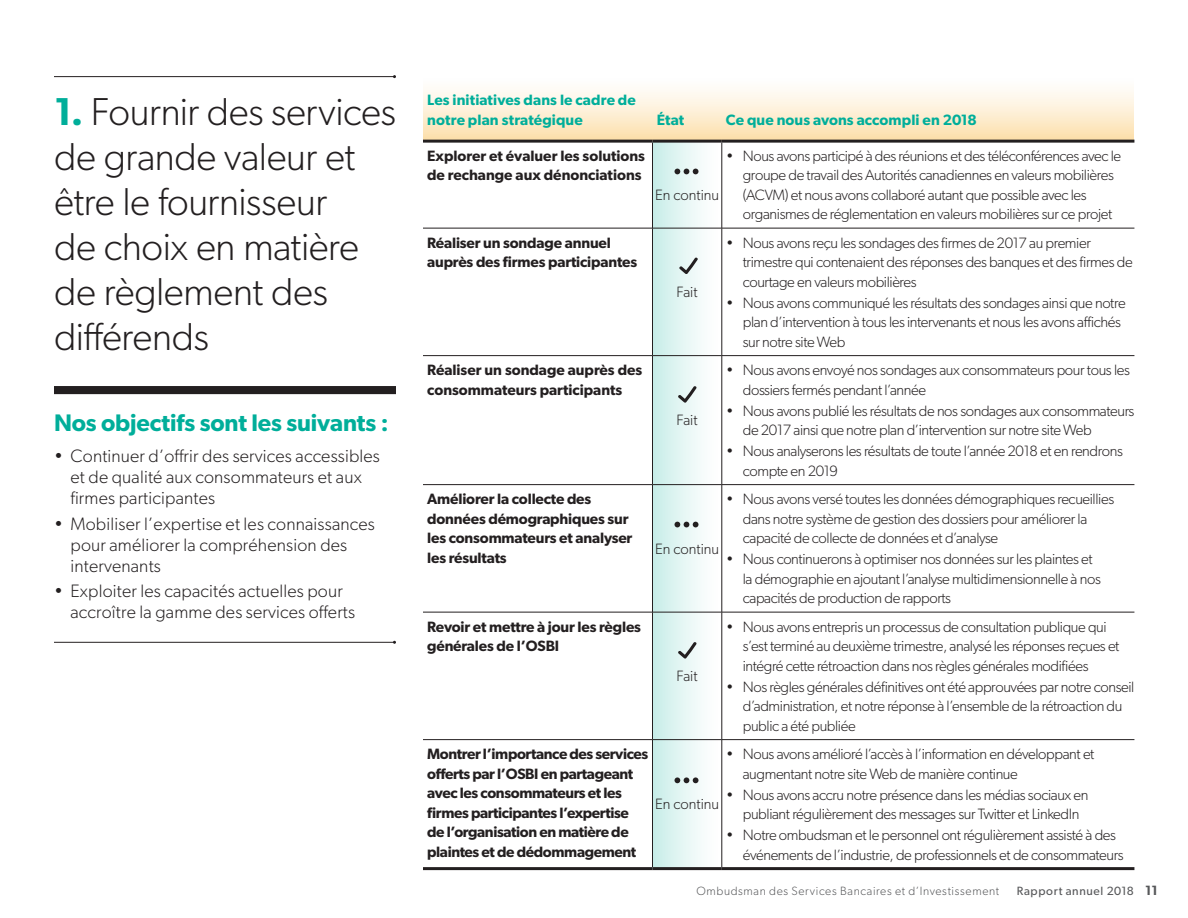
<style>
.page{position:relative;width:1188px;height:918px;background:#fff}
.page>*{position:absolute;margin:0;border:0;box-sizing:border-box;transform-origin:0 0}
.t1{font:300 39px/45px "Gibson";letter-spacing:-.01em;color:#231f20}
.t2{font:600 24px "Gibson";letter-spacing:-.005em;color:#00ae9a}
.t3{font:300 18px/21px "Gibson";letter-spacing:.01em;color:#231f20}
.t4{font:300 15px/19.5px "Gibson";letter-spacing:-.025em;color:#231f20}
.t5{font:600 15px/19.5px "Gibson";letter-spacing:-.01em;color:#231f20}
.t6{font:600 15px/19.5px "Gibson";letter-spacing:.005em;color:#00ae9a}
.t7{font:300 15px "Gibson";color:#231f20}
.t8{font:300 12px "Gibson";letter-spacing:.055em;color:#57585a}
.t9{font:12px "Gibson";letter-spacing:.055em;color:#57585a}
.s1{font-weight:600;color:#00ae9a}
.s2{font-weight:600;font-size:13.5px}
</style>
<div class="page">
<div style="left:652px;top:141px;width:70px;height:728px;background:linear-gradient(to right,#c8ede8,#fff)"></div>
<svg style="left:423px;top:90px;width:711px;height:50px;background:#fbecd0"></svg>
<div style="left:54px;top:386px;width:342px;height:8px;background:#231f20"></div>
<hr style="left:54px;top:642px;width:340px;height:1px;background:#231f20">
<hr style="left:54px;top:76px;width:340px;height:1px;background:#231f20">
<svg style="left:675px;top:777px;width:24px;height:6px"></svg>
<svg style="left:675px;top:522px;width:24px;height:5px"></svg>
<svg style="left:675px;top:169px;width:24px;height:5px"></svg>
<svg style="left:677px;top:641px;width:20px;height:18px"></svg>
<svg style="left:677px;top:385px;width:20px;height:18px"></svg>
<svg style="left:678px;top:257px;width:21px;height:17px"></svg>
<hr style="left:423px;top:867px;width:229px;height:3px;background:#231f20">
<hr style="left:652px;top:867px;width:70px;height:3px;background:#231f20">
<hr style="left:722px;top:867px;width:412px;height:3px;background:#231f20">
<hr style="left:652px;top:143px;width:1px;height:85px;background:#231f20">
<hr style="left:722px;top:143px;width:1px;height:85px;background:#231f20">
<hr style="left:423px;top:228px;width:229px;height:1px;background:#231f20">
<hr style="left:652px;top:228px;width:70px;height:1px;background:#231f20">
<hr style="left:652px;top:228px;width:1px;height:127px;background:#231f20">
<hr style="left:722px;top:228px;width:412px;height:1px;background:#231f20">
<hr style="left:722px;top:228px;width:1px;height:127px;background:#231f20">
<hr style="left:423px;top:355px;width:229px;height:1px;background:#231f20">
<hr style="left:652px;top:355px;width:70px;height:1px;background:#231f20">
<hr style="left:652px;top:356px;width:1px;height:128px;background:#231f20">
<hr style="left:722px;top:355px;width:412px;height:1px;background:#231f20">
<hr style="left:722px;top:356px;width:1px;height:128px;background:#231f20">
<hr style="left:423px;top:484px;width:229px;height:1px;background:#231f20">
<hr style="left:652px;top:484px;width:70px;height:1px;background:#231f20">
<hr style="left:652px;top:485px;width:1px;height:127px;background:#231f20">
<hr style="left:722px;top:484px;width:412px;height:1px;background:#231f20">
<hr style="left:722px;top:485px;width:1px;height:127px;background:#231f20">
<hr style="left:423px;top:612px;width:229px;height:1px;background:#231f20">
<hr style="left:652px;top:612px;width:70px;height:1px;background:#231f20">
<hr style="left:652px;top:612px;width:1px;height:127px;background:#231f20">
<hr style="left:722px;top:612px;width:412px;height:1px;background:#231f20">
<hr style="left:722px;top:612px;width:1px;height:127px;background:#231f20">
<hr style="left:423px;top:739px;width:229px;height:1px;background:#231f20">
<hr style="left:652px;top:739px;width:70px;height:1px;background:#231f20">
<hr style="left:652px;top:740px;width:1px;height:127px;background:#231f20">
<hr style="left:722px;top:739px;width:412px;height:1px;background:#231f20">
<hr style="left:722px;top:740px;width:1px;height:127px;background:#231f20">
<hr style="left:423px;top:140px;width:229px;height:3px;background:#231f20">
<hr style="left:652px;top:140px;width:70px;height:3px;background:#231f20">
<hr style="left:722px;top:140px;width:412px;height:3px;background:#231f20">
<h1 class="t1" style="left:54px;top:88px;width:344px"><span class="s1">1.</span> Fournir des services de grande valeur et être le fournisseur<br>de choix en matière de règlement des différends</h1>
<h2 class="t2" style="left:54px;top:408px;width:336px">Nos objectifs sont les suivants :</h2>
<p class="t3" style="left:70px;top:445px;width:311px;text-indent:-16px">• Continuer d’offrir des services accessibles et de qualité aux consommateurs et aux firmes participantes</p>
<p class="t3" style="left:70px;top:513px;width:306px;text-indent:-16px">• Mobiliser l’expertise et les connaissances pour améliorer la compréhension des intervenants</p>
<p class="t3" style="left:70px;top:580px;width:286px;text-indent:-16px">• Exploiter les capacités actuelles pour accroître la gamme des services offerts</p>
<p class="t6" style="left:427px;top:90px;width:210px">Les initiatives dans le cadre de notre plan stratégique</p>
<p class="t6" style="left:657px;top:109px;width:29px">État</p>
<p class="t6" style="left:726px;top:109px;width:253px">Ce que nous avons accompli en 2018</p>
<p class="t5" style="left:427px;top:145px;width:219px">Explorer et évaluer les solutions de rechange aux dénonciations</p>
<p class="t5" style="left:427px;top:232px;width:211px">Réaliser un sondage annuel auprès des firmes participantes</p>
<p class="t5" style="left:427px;top:360px;width:217px">Réaliser un sondage auprès des consommateurs participants</p>
<p class="t5" style="left:427px;top:489px;width:207px">Améliorer la collecte des données démographiques sur les consommateurs et analyser les résultats</p>
<p class="t5" style="left:427px;top:616px;width:215px">Revoir et mettre à jour les règles générales de l’OSBI</p>
<p class="t5" style="left:427px;top:744px;width:223px">Montrer l’importance des services offerts par l’OSBI en partageant avec les consommateurs et les firmes participantes l’expertise de l’organisation en matière de plaintes et de dédommagement</p>
<p class="t7" style="left:655px;top:185px;width:66px">En continu</p>
<p class="t4" style="left:677px;top:282px;width:23px">Fait</p>
<p class="t4" style="left:677px;top:410px;width:23px">Fait</p>
<p class="t7" style="left:655px;top:539px;width:66px">En continu</p>
<p class="t4" style="left:677px;top:666px;width:23px">Fait</p>
<p class="t4" style="left:743px;top:146px;width:380px;text-indent:-16px">• Nous avons participé à des réunions et des téléconférences avec le groupe de travail des Autorités canadiennes en valeurs mobilières (ACVM) et nous avons collaboré autant que possible avec les organismes de réglementation en valeurs mobilières sur ce projet</p>
<p class="t4" style="left:743px;top:233px;width:391px;text-indent:-16px">• Nous avons reçu les sondages des firmes de 2017 au premier trimestre qui contenaient des réponses des banques et des firmes de courtage en valeurs mobilières</p>
<p class="t4" style="left:743px;top:293px;width:384px;text-indent:-16px">• Nous avons communiqué les résultats des sondages ainsi que notre plan d’intervention à tous les intervenants et nous les avons affichés sur notre site Web</p>
<p class="t4" style="left:743px;top:360px;width:389px;text-indent:-16px">• Nous avons envoyé nos sondages aux consommateurs pour tous les dossiers fermés pendant l’année</p>
<p class="t4" style="left:743px;top:401px;width:393px;text-indent:-16px">• Nous avons publié les résultats de nos sondages aux consommateurs de 2017 ainsi que notre plan d’intervention sur notre site Web</p>
<p class="t4" style="left:743px;top:441px;width:382px;text-indent:-16px">• Nous analyserons les résultats de toute l’année 2018 et en rendrons compte en 2019</p>
<p class="t4" style="left:743px;top:489px;width:373px;text-indent:-16px">• Nous avons versé toutes les données démographiques recueillies dans notre système de gestion des dossiers pour améliorer la capacité de collecte de données et d’analyse</p>
<p class="t4" style="left:743px;top:549px;width:360px;text-indent:-16px">• Nous continuerons à optimiser nos données sur les plaintes et la démographie en ajoutant l’analyse multidimensionnelle à nos capacités de production de rapports</p>
<p class="t4" style="left:743px;top:617px;width:378px;text-indent:-16px">• Nous avons entrepris un processus de consultation publique qui s’est terminé au deuxième trimestre, analysé les réponses reçues et intégré cette rétroaction dans nos règles générales modifiées</p>
<p class="t4" style="left:743px;top:677px;width:393px;text-indent:-16px">• Nos règles générales définitives ont été approuvées par notre conseil d’administration, et notre réponse à l’ensemble de la rétroaction du public a été publiée</p>
<p class="t4" style="left:743px;top:744px;width:353px;text-indent:-16px">• Nous avons amélioré l’accès à l’information en développant et augmentant notre site Web de manière continue</p>
<p class="t4" style="left:726px;top:785px;width:364px;text-align:center">• Nous avons accru notre présence dans les médias sociaux en publiant régulièrement des messages sur Twitter et LinkedIn</p>
<p class="t4" style="left:743px;top:825px;width:382px;text-indent:-16px">• Notre ombudsman et le personnel ont régulièrement assisté à des événements de l’industrie, de professionnels et de consommateurs</p>
<p class="t8" style="left:697px;top:884px;width:304px">Ombudsman des Services Bancaires et d’Investissement</p>
<p class="t9" style="left:1017px;top:884px;width:142px">Rapport annuel 2018 <span class="s2">11</span></p>
<p class="t7" style="left:655px;top:795px;width:66px">En continu</p>
</div>
